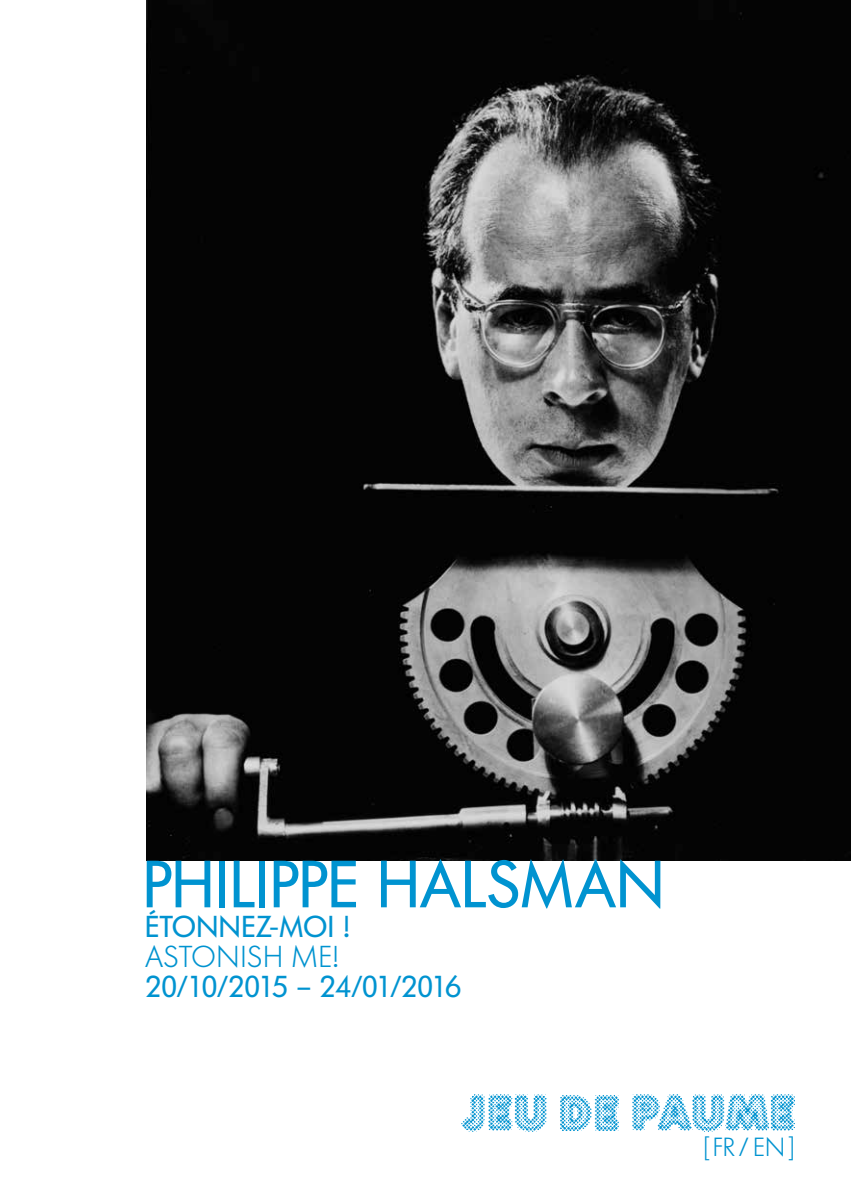
<style>
.page{position:relative;width:851px;height:1191px;background:#fff}
.page>*{position:absolute;margin:0;border:0;box-sizing:border-box;transform-origin:0 0}
.t1{font:66px "Futura Serie BQ";color:#0093d0}
.t2{font:30px "Futura Serie BQ";letter-spacing:-.065em;color:#0093d0}
.t3{font:30px "Futura Serie BQ";letter-spacing:.01em;color:#0093d0}
.t4{font:300 30px "Futura Serie BQ";letter-spacing:.005em;color:#0093d0}
.t5{font:26px "Futura Serie BQ Light Mix";color:#0093d0}
.s1{font-family:"Futura Serie BQ";font-weight:300}
</style>
<div class="page">
<img style="left:147px;top:0;width:703px;height:861px">
<img style="left:461px;top:1094px;width:333px;height:37px">
<h1 class="t1" style="left:143px;top:845px;width:523px">PHILIPPE HALSMAN</h1>
<p class="t3" style="left:145px;top:909px;width:206px">ÉTONNEZ-MOI !</p>
<p class="t4" style="left:145px;top:939px;width:195px">ASTONISH ME!</p>
<p class="t2" style="left:145px;top:969px;width:318px">20/10/2015 – 24/01/2016</p>
<p class="t5" style="left:703px;top:1132px;width:92px">[ fr /<span class="s1">en</span>]</p>
</div>
